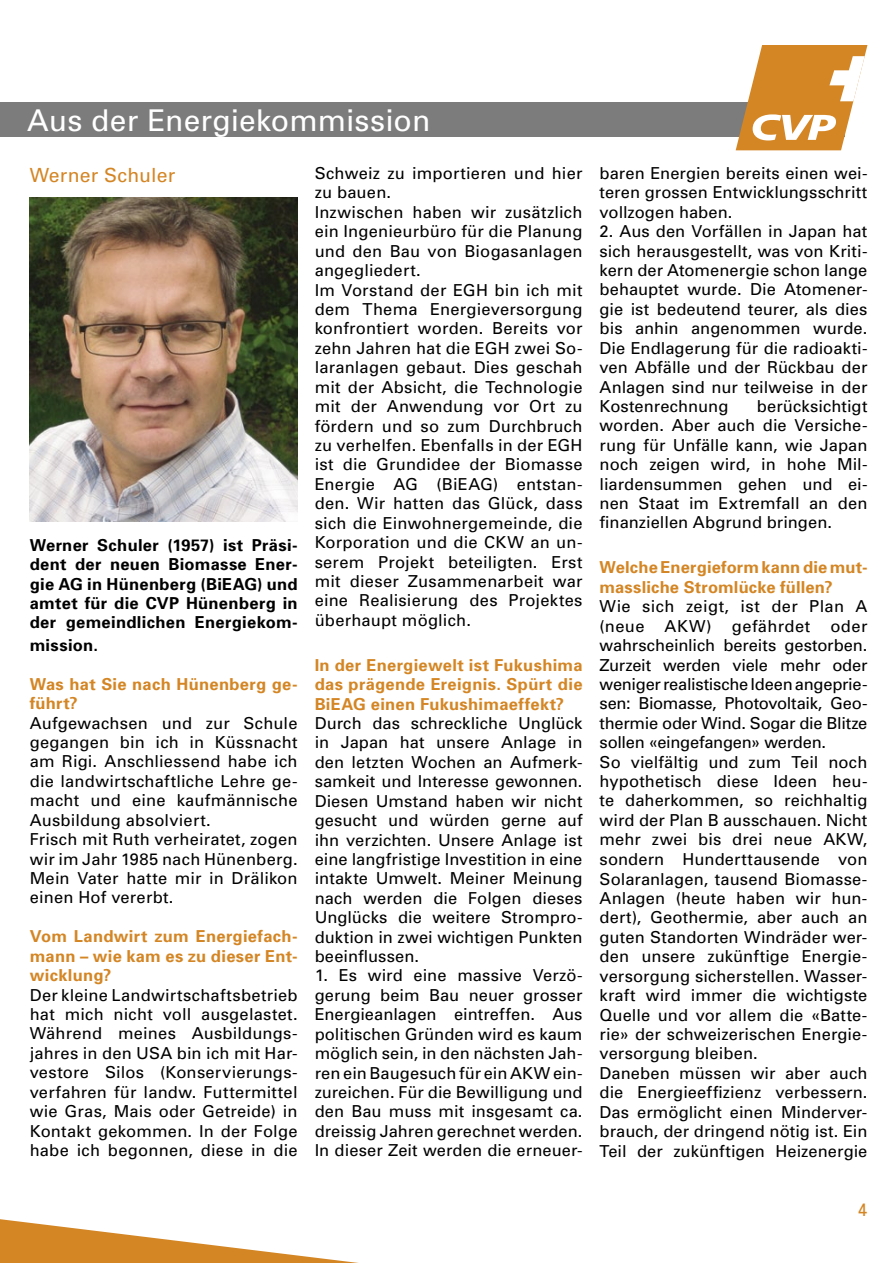
<style>
.page{position:relative;width:893px;height:1263px;background:#fff}
.page>*{position:absolute;margin:0;border:0;box-sizing:border-box;transform-origin:0 0}
.t1{font:30px "Univers";letter-spacing:.005em;color:#fff}
.t2{font:19.5px "Univers";letter-spacing:.005em;color:#d48625}
.t3{font:18px "Univers";color:#d48625}
.t4{font:16.5px/19.4px "Univers";letter-spacing:.005em;color:#000;text-align:justify}
.t5{font:700 16.5px/19.4px "Univers";letter-spacing:.015em;color:#d48625}
.t6{font:700 16.5px/19.4px "Univers";letter-spacing:.02em;color:#000;text-align:justify}
</style>
<div class="page">
<div style="left:0;top:102px;width:844px;height:34px;background:#7c7c7c"></div>
<svg style="left:736px;top:45px;width:131px;height:105px"></svg>
<svg style="left:0;top:1219px;width:359px;height:44px"></svg>
<img style="left:30px;top:198px;width:268px;height:324px">
<h1 class="t1" style="left:27px;top:101px;width:405px">Aus der Energiekommission</h1>
<p class="t2" style="left:30px;top:163px;width:147px">Werner Schuler</p>
<p class="t4" style="left:315px;top:163px;width:269px;text-align:left">Schweiz zu importieren und hier zu bauen.<br>Inzwischen haben wir zusätzlich ein Ingenieurbüro für die Planung und den Bau von Biogasanlagen angegliedert.<br>Im Vorstand der EGH bin ich mit dem Thema Energieversorgung konfrontiert worden. Bereits vor zehn Jahren hat die EGH zwei So&shy;laranlagen gebaut. Dies geschah mit der Absicht, die Technologie mit der Anwendung vor Ort zu fördern und so zum Durchbruch zu verhelfen. Ebenfalls in der EGH ist die Grundidee der Biomasse<br>Energie AG (BiEAG) entstan&shy;den. Wir hatten das Glück, dass sich die Einwohnergemeinde, die<br>Korporation und die CKW an un&shy;serem Projekt beteiligten. Erst mit dieser Zusammenarbeit war eine Realisierung des Projektes überhaupt möglich.</p>
<p class="t5" style="left:315px;top:655px;width:269px;text-align:justify">In der Energiewelt ist Fukushima das prägende Ereignis. Spürt die BiEAG einen Fukushimaeffekt?</p>
<p class="t4" style="left:315px;top:713px;width:269px">Durch das schreckliche Unglück in Japan hat unsere Anlage in den letzten Wochen an Aufmerk&shy;samkeit und Interesse gewonnen.<br>Diesen Umstand haben wir nicht gesucht und würden gerne auf ihn verzichten. Unsere Anlage ist eine langfristige Investition in eine intakte Umwelt. Meiner Meinung nach werden die Folgen dieses Unglücks die weitere Strompro&shy;duktion in zwei wichtigen Punkten beeinflussen.</p>
<p class="t4" style="left:315px;top:966px;width:269px">1. Es wird eine massive Verzö&shy;gerung beim Bau neuer grosser Energieanlagen eintreffen. Aus politischen Gründen wird es kaum möglich sein, in den nächsten Jah&shy;ren ein Baugesuch für ein AKW ein&shy;zureichen. Für die Bewilligung und den Bau muss mit insgesamt ca. dreissig Jahren gerechnet werden.<br>In dieser Zeit werden die erneuer-</p>
<p class="t6" style="left:30px;top:535px;width:269px">Werner Schuler (1957) ist Präsi&shy;dent der neuen Biomasse Ener&shy;gie AG in Hünenberg (BiEAG) und amtet für die CVP Hünenberg in der gemeindlichen Energiekom-</p>
<p class="t6" style="left:30px;top:635px;width:70px">mission.</p>
<p class="t5" style="left:30px;top:674px;width:269px">Was hat Sie nach Hünenberg ge&shy;führt?</p>
<p class="t4" style="left:30px;top:713px;width:269px;text-align:left">Aufgewachsen und zur Schule gegangen bin ich in Küssnacht am Rigi. Anschliessend habe ich die landwirtschaftliche Lehre ge&shy;macht und eine kaufmännische<br>Ausbildung absolviert.<br>Frisch mit Ruth verheiratet, zogen wir im Jahr 1985 nach Hünenberg.<br>Mein Vater hatte mir in Drälikon einen Hof vererbt.</p>
<p class="t5" style="left:30px;top:926px;width:269px;text-align:justify">Vom Landwirt zum Energiefach&shy;mann – wie kam es zu dieser Ent&shy;wicklung?</p>
<p class="t4" style="left:30px;top:985px;width:269px">Der kleine Landwirtschaftsbetrieb hat mich nicht voll ausgelastet.<br>Während meines Ausbildungs&shy;jahres in den USA bin ich mit Har&shy;vestore Silos (Konservierungs&shy;verfahren für landw. Futtermittel wie Gras, Mais oder Getreide) in Kontakt gekommen. In der Folge habe ich begonnen, diese in die</p>
<p class="t4" style="left:600px;top:163px;width:269px">baren Energien bereits einen wei&shy;teren grossen Entwicklungsschritt vollzogen haben.</p>
<p class="t4" style="left:600px;top:221px;width:269px">2. Aus den Vorfällen in Japan hat sich herausgestellt, was von Kriti&shy;kern der Atomenergie schon lange behauptet wurde. Die Atomener&shy;gie ist bedeutend teurer, als dies bis anhin angenommen wurde.<br>Die Endlagerung für die radioakti&shy;ven Abfälle und der Rückbau der Anlagen sind nur teilweise in der Kostenrechnung</p>
<p class="t4" style="left:600px;top:396px;width:269px;text-indent:157px">berücksichtigt worden. Aber auch die Versiche&shy;rung für Unfälle kann, wie Japan noch zeigen wird, in hohe Mil&shy;liardensummen gehen und ei&shy;nen Staat im Extremfall an den finanziellen Abgrund bringen.</p>
<p class="t5" style="left:600px;top:557px;width:268px">Welche Energieform kann die mut&shy;massliche Stromlücke füllen?</p>
<p class="t4" style="left:600px;top:596px;width:269px;text-align:left">Wie sich zeigt, ist der Plan A (neue AKW) gefährdet oder wahrscheinlich bereits gestorben.<br>Zurzeit werden viele mehr oder weniger realistische Ideen angeprie&shy;sen: Biomasse, Photovoltaik, Geo&shy;thermie oder Wind. Sogar die Blitze sollen «eingefangen» werden.<br>So vielfältig und zum Teil noch hypothetisch diese Ideen heu&shy;te daherkommen, so reichhaltig wird der Plan B ausschauen. Nicht mehr zwei bis drei neue AKW, sondern Hunderttausende von<br>Solaranlagen, tausend Biomasse-<br>Anlagen (heute haben wir hun&shy;dert), Geothermie, aber auch an guten Standorten Windräder wer&shy;den unsere zukünftige Energie&shy;versorgung sicherstellen. Wasser&shy;kraft wird immer die wichtigste<br>Quelle und vor allem die «Batte&shy;rie» der schweizerischen Energie&shy;versorgung bleiben.<br>Daneben müssen wir aber auch die Energieeffizienz verbessern.<br>Das ermöglicht einen Minderver&shy;brauch, der dringend nötig ist. Ein<br>Teil der zukünftigen Heizenergie</p>
<p class="t3" style="left:857px;top:1198px;width:12px">4</p>
</div>
